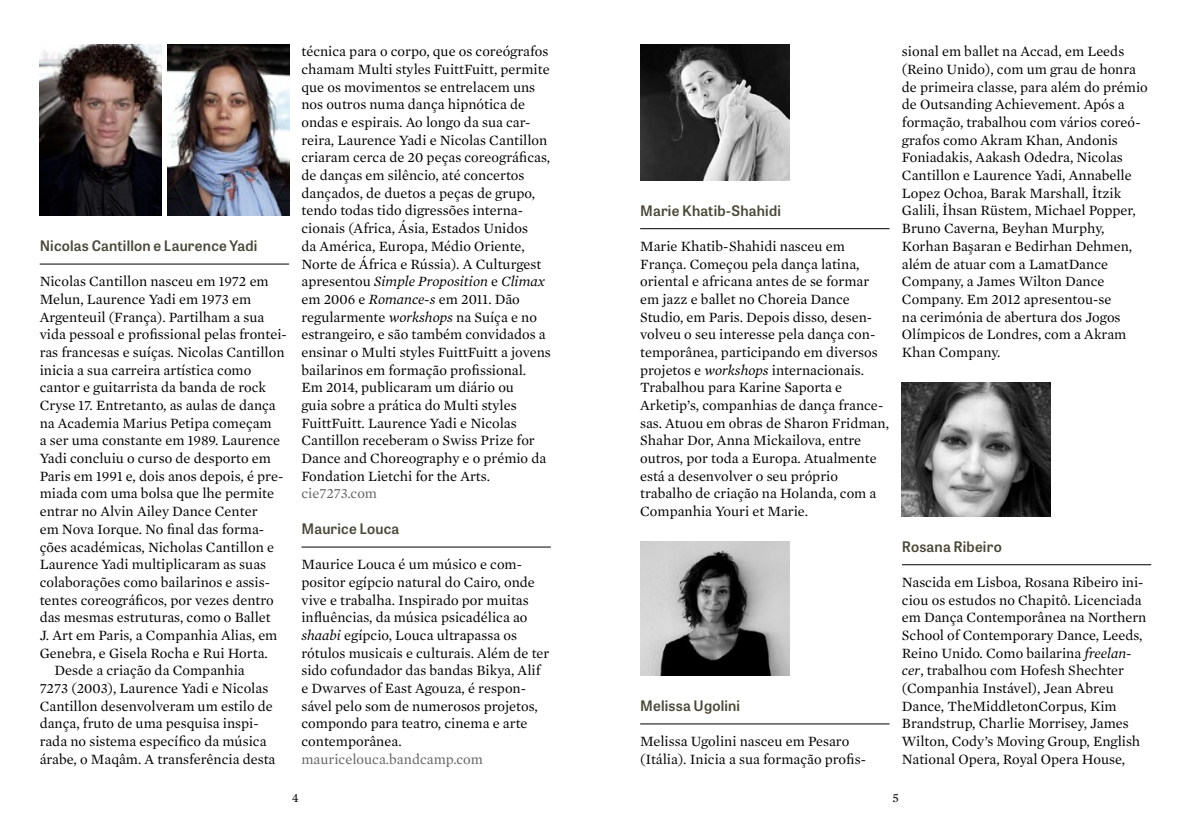
<style>
.page{position:relative;width:1191px;height:829px;background:#fff}
.page>*{position:absolute;margin:0;border:0;box-sizing:border-box;transform-origin:0 0}
.t1{font:14.35px/17.7px "Mercury Text G1";color:#000}
.t2{font:600 14.35px "Tablet Gothic";letter-spacing:.01em;color:#494839}
.t3{font:14.35px "Mercury Text G1";color:#646363}
.t4{font:12.6px "Mercury Text G1";color:#000}
.s1{font-style:italic}
</style>
<div class="page">
<hr style="left:40px;top:263px;width:249px;height:1px;background:#000">
<hr style="left:301px;top:546px;width:250px;height:1px;background:#000">
<hr style="left:640px;top:228px;width:249px;height:1px;background:#000">
<hr style="left:640px;top:723px;width:249px;height:1px;background:#000">
<hr style="left:902px;top:564px;width:249px;height:1px;background:#000">
<img style="left:40px;top:45px;width:121px;height:170px">
<img style="left:640px;top:45px;width:149px;height:135px">
<img style="left:167px;top:45px;width:122px;height:170px">
<img style="left:640px;top:541px;width:149px;height:134px">
<img style="left:902px;top:382px;width:148px;height:134px">
<p class="t2" style="left:40px;top:235px;width:219px">Nicolas Cantillon e Laurence Yadi</p>
<p class="t1" style="left:40px;top:272px;width:231px">Nicolas Cantillon nasceu em 1972 em</p>
<p class="t1" style="left:40px;top:289px;width:213px">Melun, Laurence Yadi em 1973 em</p>
<p class="t1" style="left:40px;top:307px;width:226px">Argenteuil (França). Partilham a sua</p>
<p class="t1" style="left:40px;top:325px;width:249px">vida pessoal e profissional pelas frontei-</p>
<p class="t1" style="left:40px;top:342px;width:246px">ras francesas e suíças. Nicolas Cantillon</p>
<p class="t1" style="left:40px;top:360px;width:213px">inicia a sua carreira artística como</p>
<p class="t1" style="left:40px;top:378px;width:228px">cantor e guitarrista da banda de rock</p>
<p class="t1" style="left:40px;top:395px;width:238px">Cryse 17. Entretanto, as aulas de dança</p>
<p class="t1" style="left:40px;top:413px;width:234px">na Academia Marius Petipa começam</p>
<p class="t1" style="left:40px;top:431px;width:242px">a ser uma constante em 1989. Laurence</p>
<p class="t1" style="left:40px;top:448px;width:233px">Yadi concluiu o curso de desporto em</p>
<p class="t1" style="left:40px;top:466px;width:245px">Paris em 1991 e, dois anos depois, é pre-</p>
<p class="t1" style="left:40px;top:484px;width:236px">miada com uma bolsa que lhe permite</p>
<p class="t1" style="left:40px;top:501px;width:219px">entrar no Alvin Ailey Dance Center</p>
<p class="t1" style="left:40px;top:519px;width:226px">em Nova Iorque. No final das forma-</p>
<p class="t1" style="left:40px;top:537px;width:236px">ções académicas, Nicholas Cantillon e</p>
<p class="t1" style="left:40px;top:554px;width:228px">Laurence Yadi multiplicaram as suas</p>
<p class="t1" style="left:40px;top:572px;width:232px">colaborações como bailarinos e assis-</p>
<p class="t1" style="left:40px;top:590px;width:236px">tentes coreográficos, por vezes dentro</p>
<p class="t1" style="left:40px;top:607px;width:232px">das mesmas estruturas, como o Ballet</p>
<p class="t1" style="left:40px;top:625px;width:239px">J. Art em Paris, a Companhia Alias, em</p>
<p class="t1" style="left:40px;top:643px;width:230px">Genebra, e Gisela Rocha e Rui Horta.</p>
<p class="t1" style="left:55px;top:660px;width:192px">Desde a criação da Companhia</p>
<p class="t1" style="left:40px;top:678px;width:230px">7273 (2003), Laurence Yadi e Nicolas</p>
<p class="t1" style="left:40px;top:696px;width:235px">Cantillon desenvolveram um estilo de</p>
<p class="t1" style="left:40px;top:714px;width:220px">dança, fruto de uma pesquisa inspi-</p>
<p class="t1" style="left:40px;top:731px;width:228px">rada no sistema específico da música</p>
<p class="t1" style="left:40px;top:749px;width:237px">árabe, o Maqâm. A transferência desta</p>
<p class="t1" style="left:301px;top:42px;width:251px">técnica para o corpo, que os coreógrafos chamam Multi styles FuittFuitt, permite que os movimentos se entrelacem uns nos outros numa dança hipnótica de ondas e espirais. Ao longo da sua car&shy;reira, Laurence Yadi e Nicolas Cantillon criaram cerca de 20 peças coreográficas, de danças em silêncio, até concertos dançados, de duetos a peças de grupo, tendo todas tido digressões interna&shy;cionais (Africa, Ásia, Estados Unidos<br>da América, Europa, Médio Oriente, Norte de África e Rússia). A Culturgest apresentou <span class="s1">Simple Proposition</span> e <span class="s1">Climax </span>em 2006 e <span class="s1">Romance-s</span> em 2011. Dão regularmente <span class="s1">workshops</span> na Suíça e no estrangeiro, e são também convidados a ensinar o Multi styles FuittFuitt a jovens bailarinos em formação profissional.<br>Em 2014, publicaram um diário ou<br>guia sobre a prática do Multi styles FuittFuitt. Laurence Yadi e Nicolas Cantillon receberam o Swiss Prize for Dance and Choreography e o prémio da Fondation Lietchi for the Arts.</p>
<p class="t3" style="left:301px;top:483px;width:77px">cie7273.com</p>
<p class="t2" style="left:301px;top:518px;width:99px">Maurice Louca</p>
<p class="t1" style="left:301px;top:554px;width:249px">Maurice Louca é um músico e com&shy;positor egípcio natural do Cairo, onde vive e trabalha. Inspirado por muitas influências, da música psicadélica ao <span class="s1">shaabi</span> egípcio, Louca ultrapassa os rótulos musicais e culturais. Além de ter sido cofundador das bandas Bikya, Alif e Dwarves of East Agouza, é respon&shy;sável pelo som de numerosos projetos, compondo para teatro, cinema e arte contemporânea.</p>
<p class="t3" style="left:301px;top:748px;width:183px">mauricelouca.bandcamp.com</p>
<p class="t2" style="left:640px;top:200px;width:142px">Marie Khatib-Shahidi</p>
<p class="t1" style="left:640px;top:236px;width:250px">Marie Khatib-Shahidi nasceu em França. Começou pela dança latina, oriental e africana antes de se formar em jazz e ballet no Choreia Dance Studio, em Paris. Depois disso, desen&shy;volveu o seu interesse pela dança con&shy;temporânea, participando em diversos projetos e <span class="s1">workshops</span> internacionais.<br>Trabalhou para Karine Saporta e Arketip’s, companhias de dança france&shy;sas. Atuou em obras de Sharon Fridman, Shahar Dor, Anna Mickailova, entre outros, por toda a Europa. Atualmente está a desenvolver o seu próprio trabalho de criação na Holanda, com a Companhia Youri et Marie.</p>
<p class="t2" style="left:640px;top:695px;width:101px">Melissa Ugolini</p>
<p class="t1" style="left:640px;top:731px;width:227px">Melissa Ugolini nasceu em Pesaro (Itália). Inicia a sua formação profis-</p>
<p class="t1" style="left:902px;top:42px;width:247px">sional em ballet na Accad, em Leeds (Reino Unido), com um grau de honra de primeira classe, para além do prémio de Outsanding Achievement. Após a formação, trabalhou com vários coreó&shy;grafos como Akram Khan, Andonis Foniadakis, Aakash Odedra, Nicolas Cantillon e Laurence Yadi, Annabelle Lopez Ochoa, Barak Marshall, İtzik Galili, İhsan Rüstem, Michael Popper, Bruno Caverna, Beyhan Murphy, Korhan Başaran e Bedirhan Dehmen, além de atuar com a LamatDance Company, a James Wilton Dance Company. Em 2012 apresentou-se<br>na cerimónia de abertura dos Jogos Olímpicos de Londres, com a Akram Khan Company.</p>
<p class="t2" style="left:902px;top:536px;width:101px">Rosana Ribeiro</p>
<p class="t1" style="left:902px;top:572px;width:246px">Nascida em Lisboa, Rosana Ribeiro ini&shy;ciou os estudos no Chapitô. Licenciada em Dança Contemporânea na Northern School of Contemporary Dance, Leeds, Reino Unido. Como bailarina <span class="s1">freelan&shy;cer</span>, trabalhou com Hofesh Shechter (Companhia Instável), Jean Abreu Dance, TheMiddletonCorpus, Kim Brandstrup, Charlie Morrisey, James Wilton, Cody’s Moving Group, English National Opera, Royal Opera House,</p>
<p class="t4" style="left:292px;top:788px;width:9px">4</p>
<p class="t4" style="left:892px;top:788px;width:8px">5</p>
</div>
